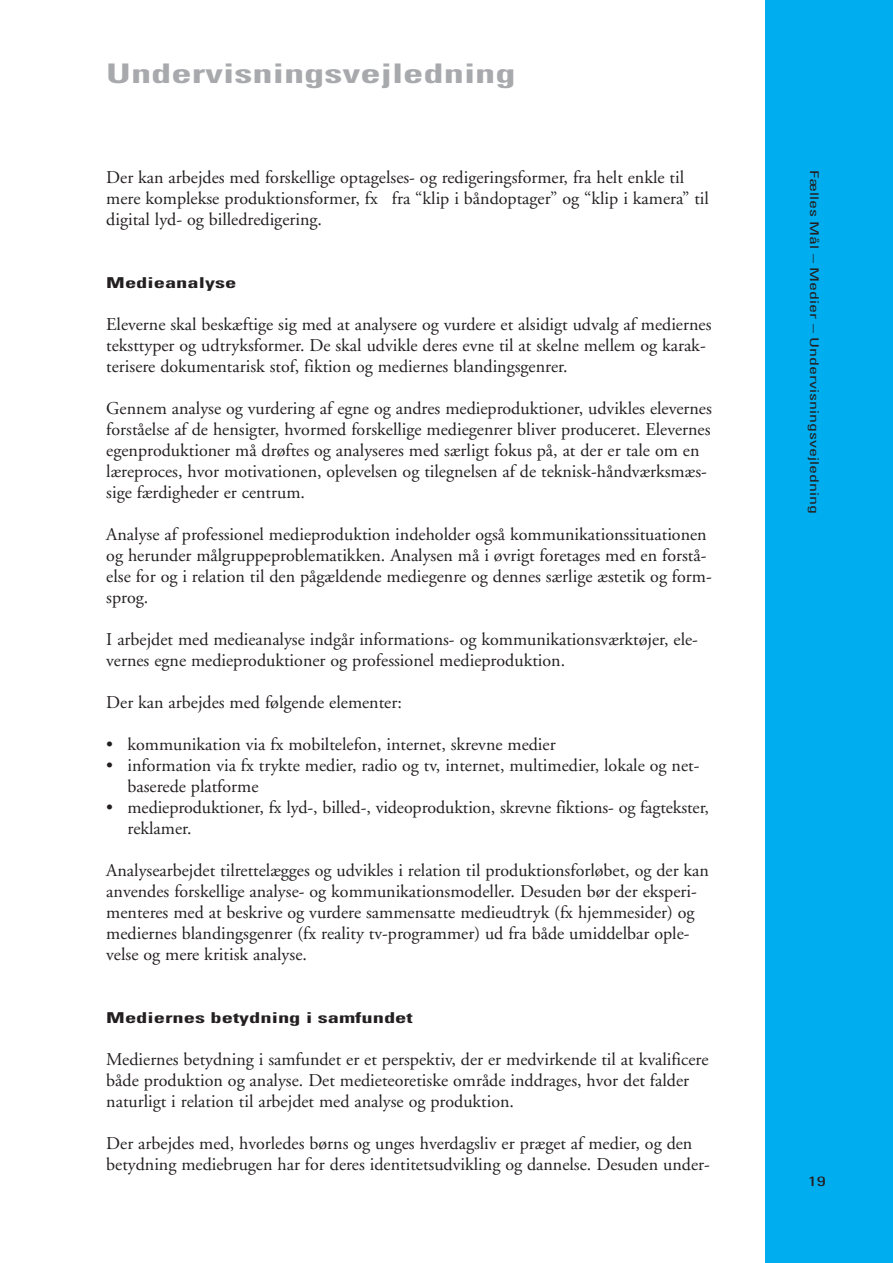
<style>
.page{position:relative;width:893px;height:1263px;background:#fff}
.page>*{position:absolute;margin:0;border:0;box-sizing:border-box;transform-origin:0 0}
.t1{font:700 condensed 27px "Univers";color:#a8a9ad;scale:1.5 1}
.t2{font:18px/21px "Adobe Garamond";color:#231f20}
.t3{font:700 condensed 15px "Univers";color:#231f20;scale:1.5 1}
.t4{font:condensed 13.5px "Univers";color:#231f20;scale:1.5 1}
.t5{font:condensed 12px "Univers";color:#231f20;scale:1.5 1}
</style>
<div class="page">
<div style="left:765px;top:0;width:128px;height:1263px;background:#00aeef"></div>
<h1 class="t1" style="left:106px;top:64px;width:274px">Undervisningsvejledning</h1>
<p class="t2" style="left:106px;top:169px;width:604px">Der kan arbejdes med forskellige optagelses- og redigeringsformer, fra helt enkle til mere komplekse produktionsformer, fx fra “klip i båndoptager” og “klip i kamera” til digital lyd- og billedredigering.</p>
<p class="t3" style="left:106px;top:277px;width:88px">Medieanalyse</p>
<p class="t2" style="left:106px;top:316px;width:607px">Eleverne skal beskæftige sig med at analysere og vurdere et alsidigt udvalg af mediernes teksttyper og udtryksformer. De skal udvikle deres evne til at skelne mellem og karak&shy;terisere dokumentarisk stof, fiktion og mediernes blandingsgenrer.</p>
<p class="t2" style="left:106px;top:400px;width:607px">Gennem analyse og vurdering af egne og andres medieproduktioner, udvikles elevernes forståelse af de hensigter, hvormed forskellige mediegenrer bliver produceret. Elevernes egenproduktioner må drøftes og analyseres med særligt fokus på, at der er tale om en læreproces, hvor motivationen, oplevelsen og tilegnelsen af de teknisk-håndværksmæs&shy;sige færdigheder er centrum.</p>
<p class="t2" style="left:106px;top:526px;width:607px">Analyse af professionel medieproduktion indeholder også kommunikationssituationen og herunder målgruppeproblematikken. Analysen må i øvrigt foretages med en forstå&shy;else for og i relation til den pågældende mediegenre og dennes særlige æstetik og form&shy;sprog.</p>
<p class="t2" style="left:106px;top:631px;width:593px">I arbejdet med medieanalyse indgår informations- og kommunikationsværktøjer, ele&shy;vernes egne medieproduktioner og professionel medieproduktion.</p>
<p class="t2" style="left:106px;top:694px;width:297px">Der kan arbejdes med følgende elementer:</p>
<p class="t2" style="left:106px;top:736px;width:451px">• kommunikation via fx mobiltelefon, internet, skrevne medier</p>
<p class="t2" style="left:128px;top:757px;width:573px;text-indent:-21px">• information via fx trykte medier, radio og tv, internet, multimedier, lokale og net&shy;baserede platforme</p>
<p class="t2" style="left:128px;top:799px;width:583px;text-indent:-21px">• medieproduktioner, fx lyd-, billed-, videoproduktion, skrevne fiktions- og fagtekster, reklamer.</p>
<p class="t2" style="left:106px;top:862px;width:604px">Analysearbejdet tilrettelægges og udvikles i relation til produktionsforløbet, og der kan anvendes forskellige analyse- og kommunikationsmodeller. Desuden bør der eksperi&shy;menteres med at beskrive og vurdere sammensatte medieudtryk (fx hjemmesider) og mediernes blandingsgenrer (fx reality tv-programmer) ud fra både umiddelbar ople&shy;velse og mere kritisk analyse.</p>
<p class="t3" style="left:106px;top:1012px;width:206px">Mediernes betydning i samfundet</p>
<p class="t2" style="left:106px;top:1051px;width:604px">Mediernes betydning i samfundet er et perspektiv, der er medvirkende til at kvalificere både produktion og analyse. Det medieteoretiske område inddrages, hvor det falder naturligt i relation til arbejdet med analyse og produktion.</p>
<p class="t2" style="left:106px;top:1135px;width:605px">Der arbejdes med, hvorledes børns og unges hverdagsliv er præget af medier, og den betydning mediebrugen har for deres identitetsudvikling og dannelse. Desuden under-</p>
<p class="t5" style="left:819px;top:170px;width:231px;rotate:90deg">Fælles Mål – Medier – Undervisningsvejledning</p>
<p class="t4" style="left:808px;top:1176px;width:13px">19</p>
</div>
